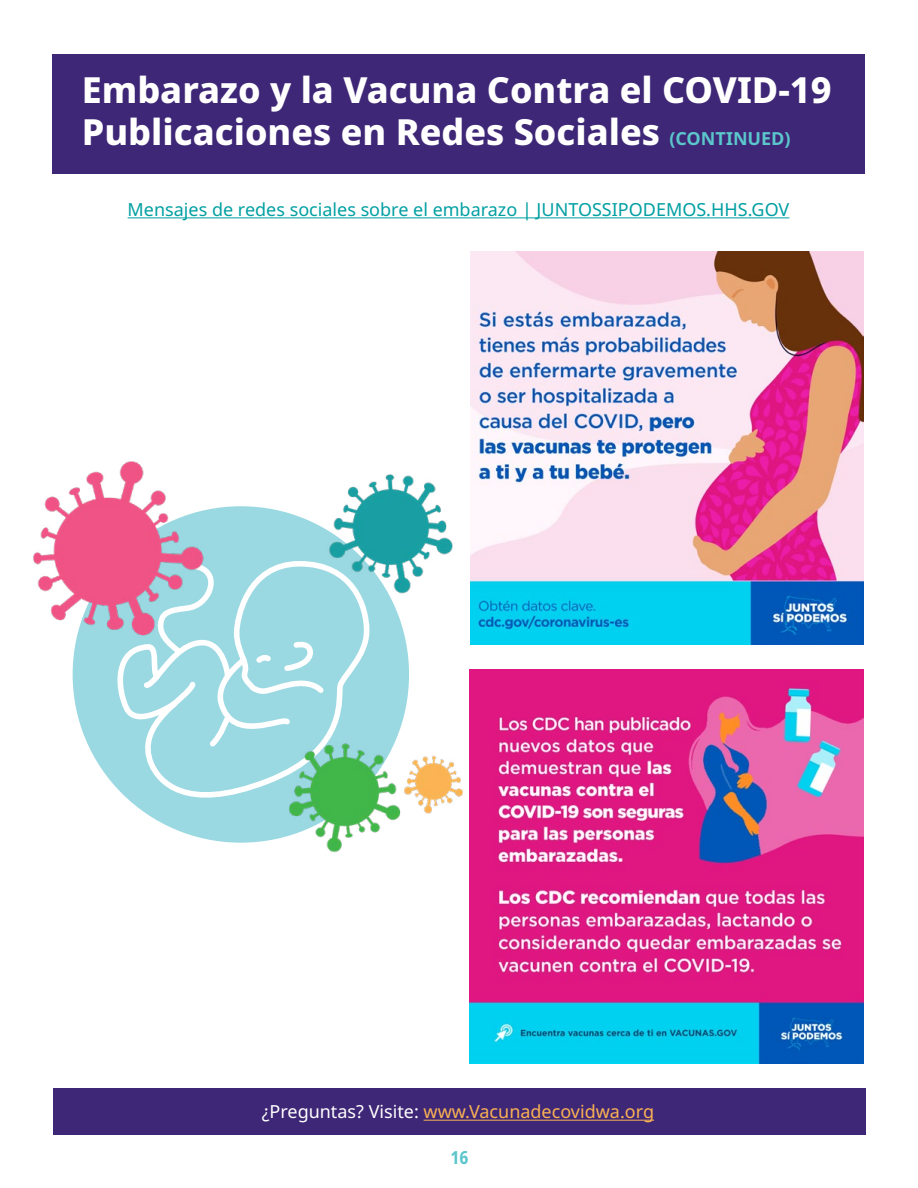
<style>
.page{position:relative;width:918px;height:1188px;background:#fff}
.page>*{position:absolute;margin:0;border:0;box-sizing:border-box;transform-origin:0 0}
.t1{font:800 36px/42px "Noto Sans";color:#fff}
.t2{font:18px "Noto Sans";color:#009fa2}
.t3{font:18px "Noto Sans";color:#fbb253}
.t4{font:700 condensed 18px "Noto Sans";color:#5bc6cb}
.s1{font-weight:700;font-size:18px;color:#5bc6cb}
.s2{color:#fff}
</style>
<div class="page">
<img style="left:470px;top:251px;width:393px;height:393px">
<hr style="left:128px;top:217px;width:661px;height:1px;background:#009fa2">
<div style="left:52px;top:54px;width:813px;height:119px;background:#3e2776"></div>
<img style="left:470px;top:669px;width:394px;height:394px">
<div style="left:73px;top:506px;width:336px;height:337px;background:#9bd9e2;border-radius:50%"></div>
<svg style="left:109px;top:601px;width:261px;height:220px"></svg>
<svg style="left:141px;top:561px;width:185px;height:191px"></svg>
<img style="left:33px;top:461px;width:174px;height:176px">
<img style="left:405px;top:755px;width:58px;height:59px">
<img style="left:284px;top:737px;width:121px;height:116px">
<img style="left:324px;top:474px;width:129px;height:127px">
<div style="left:53px;top:1089px;width:813px;height:46px;background:#3e2776"></div>
<hr style="left:424px;top:1120px;width:230px;height:1px;background:#fbb253">
<p class="t1" style="left:82px;top:69px;width:751px">Embarazo y la Vacuna Contra el COVID-19<br>Publicaciones en Redes Sociales <span class="s1">(CONTINUED)</span></p>
<p class="t2" style="left:128px;top:197px;width:663px">Mensajes de redes sociales sobre el embarazo | JUNTOSSIPODEMOS.HHS.GOV</p>
<p class="t3" style="left:262px;top:1099px;width:394px"><span class="s2">¿Preguntas? Visite:</span> www.Vacunadecovidwa.org</p>
<p class="t4" style="left:450px;top:1144px;width:19px">16</p>
</div>
